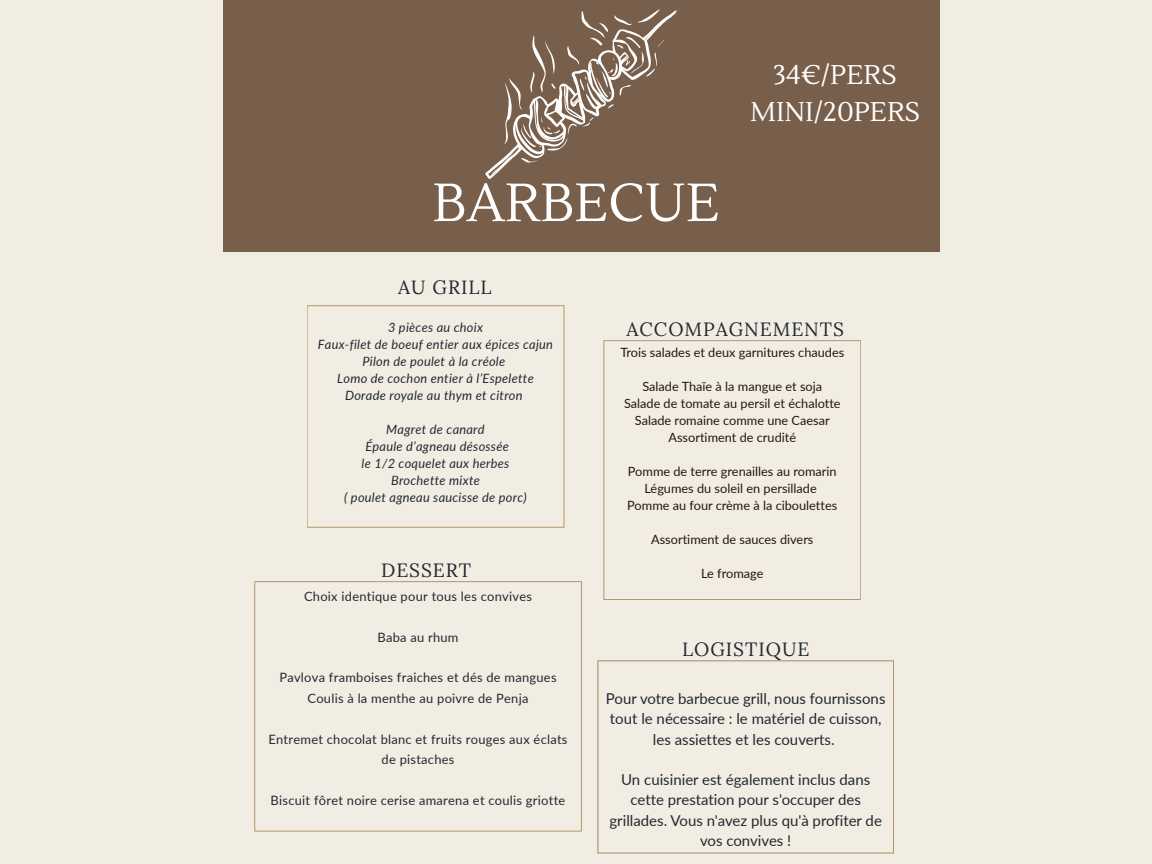
<style>
.page{position:relative;width:1152px;height:864px;background:#f1ede2}
.page>*{position:absolute;margin:0;border:0;box-sizing:border-box;transform-origin:0 0}
.t1{font:53.4px "Lustria";color:#fff}
.t2{font:27px/37.2px "Lustria";color:#fff;text-align:center}
.t3{font:19.2px "Lora";letter-spacing:.05em;color:#222933}
.t4{font:15px/20.2px "Lato";color:#222933;text-align:center}
.t5{font:12.9px/20.4px "Lato";letter-spacing:.02em;color:#222933;text-align:center}
.t6{font:12.75px "Lato";color:#26160e}
.t7{font:italic 12.75px "Lato";letter-spacing:.02em;color:#222933}
</style>
<div class="page">
<div style="left:224px;top:0;width:716px;height:252px;background:#785f4b"></div>
<svg style="left:307px;top:305px;width:257px;height:223px"></svg>
<svg style="left:254px;top:581px;width:328px;height:251px"></svg>
<svg style="left:597px;top:660px;width:297px;height:194px"></svg>
<svg style="left:485px;top:9px;width:191px;height:170px"></svg>
<svg style="left:603px;top:340px;width:258px;height:260px"></svg>
<p class="t1" style="left:432px;top:170px;width:289px">BARBECUE</p>
<h3 class="t2" style="left:750px;top:57px;width:172px">34€/PERS<br>MINI/20PERS</h3>
<p class="t3" style="left:398px;top:274px;width:95px">AU GRILL</p>
<h2 class="t7" style="left:388px;top:319px;width:96px">3 pièces au choix</h2>
<h1 class="t7" style="left:318px;top:336px;width:237px">Faux-filet de boeuf entier aux épices cajun</h1>
<h3 class="t7" style="left:363px;top:353px;width:144px">Pilon de poulet à la créole</h3>
<p class="t7" style="left:337px;top:370px;width:198px">Lomo de cochon entier à l’Espelette</p>
<p class="t7" style="left:345px;top:387px;width:179px">Dorade royale au thym et citron</p>
<p class="t7" style="left:386px;top:422px;width:100px">Magret de canard</p>
<p class="t7" style="left:365px;top:439px;width:145px">Épaule d’agneau désossée</p>
<p class="t7" style="left:362px;top:456px;width:149px">le 1/2 coquelet aux herbes</p>
<p class="t7" style="left:391px;top:473px;width:90px">Brochette mixte</p>
<p class="t7" style="left:344px;top:490px;width:184px">( poulet agneau saucisse de porc)</p>
<p class="t3" style="left:381px;top:558px;width:92px">DESSERT</p>
<p class="t5" style="left:304px;top:585px;width:229px">Choix identique pour tous les convives</p>
<h3 class="t5" style="left:377px;top:626px;width:83px">Baba au rhum</h3>
<p class="t5" style="left:279px;top:667px;width:279px">Pavlova framboises fraiches et dés de mangues</p>
<p class="t5" style="left:308px;top:688px;width:223px">Coulis à la menthe au poivre de Penja</p>
<p class="t5" style="left:268px;top:728px;width:301px">Entremet chocolat blanc et fruits rouges aux éclats de pistaches</p>
<p class="t5" style="left:271px;top:790px;width:296px">Biscuit fôret noire cerise amarena et coulis griotte</p>
<p class="t3" style="left:627px;top:317px;width:219px">ACCOMPAGNEMENTS</p>
<p class="t6" style="left:620px;top:344px;width:225px">Trois salades et deux garnitures chaudes</p>
<p class="t6" style="left:642px;top:378px;width:181px">Salade Thaïe à la mangue et soja</p>
<p class="t6" style="left:624px;top:395px;width:218px">Salade de tomate au persil et échalotte</p>
<p class="t6" style="left:635px;top:412px;width:196px">Salade romaine comme une Caesar</p>
<p class="t6" style="left:668px;top:429px;width:129px">Assortiment de crudité</p>
<p class="t6" style="left:628px;top:463px;width:210px">Pomme de terre grenailles au romarin</p>
<p class="t6" style="left:645px;top:480px;width:174px">Légumes du soleil en persillade</p>
<p class="t6" style="left:627px;top:497px;width:212px">Pomme au four crème à la ciboulettes</p>
<p class="t6" style="left:651px;top:531px;width:164px">Assortiment de sauces divers</p>
<p class="t6" style="left:701px;top:565px;width:64px">Le fromage</p>
<p class="t3" style="left:682px;top:637px;width:129px">LOGISTIQUE</p>
<p class="t4" style="left:606px;top:688px;width:281px">Pour votre barbecue grill, nous fournissons tout le nécessaire : le matériel de cuisson, les assiettes et les couverts.</p>
<p class="t4" style="left:609px;top:769px;width:274px">Un cuisinier est également inclus dans cette prestation pour s'occuper des grillades. Vous n'avez plus qu'à profiter de vos convives !</p>
</div>
